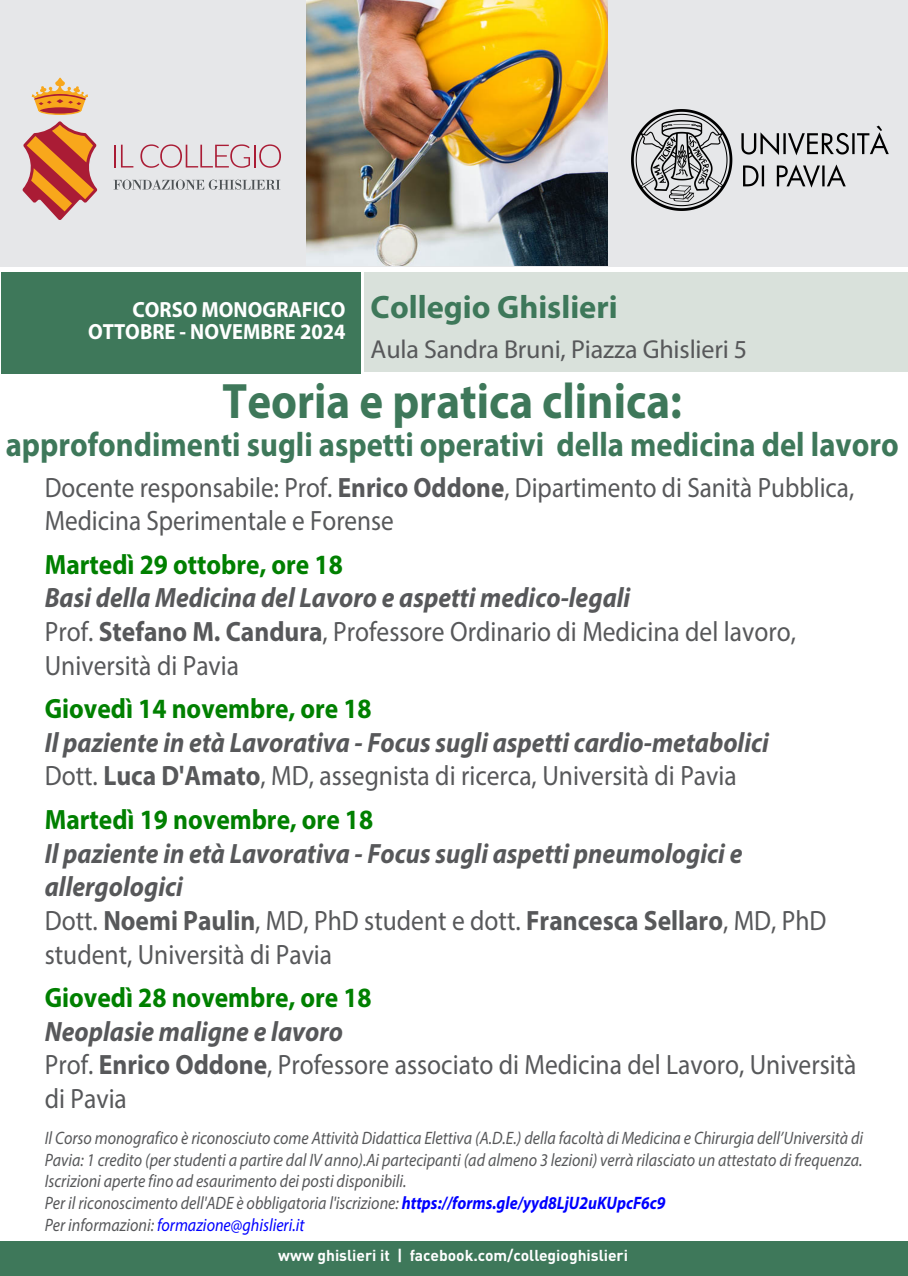
<style>
.page{position:relative;width:908px;height:1276px;background:#fff}
.page>*{position:absolute;margin:0;border:0;box-sizing:border-box;transform-origin:0 0}
.t1{font:700 50px "Myriad Pro";color:#3e785a;scale:.9 1}
.t2{font:700 34px "Myriad Pro";color:#3e785a;scale:.9 1}
.t3{font:700 32.5px "Myriad Pro";color:#3e785a}
.t4{font:italic 700 28px/33.6px "Myriad Pro";color:#57585a;scale:.91 1}
.t5{font:28px/33.6px "Myriad Pro";color:#57585a;scale:.91 1}
.t6{font:28px/33.4px "Myriad Pro";color:#57585a;scale:.9 1}
.t7{font:700 28px "Myriad Pro";color:#008000;scale:.91 1}
.t8{font:26px "Myriad Pro";letter-spacing:-.005em;color:#57585a}
.t9{font:700 22px/21.5px "Myriad Pro";color:#fff;text-align:right;scale:.95 1}
.t10{font:italic 18px/21.6px "Myriad Pro";color:#57585a;scale:.89 1}
.t11{font:700 15.6px "DIN Pro";color:#fff}
.s1{font-weight:700}
.s2{font-weight:700;font-style:italic}
.s3{font-weight:400;font-style:normal}
.s4{font-style:normal}
.s5{font-weight:700;color:#00f}
.s6{color:#00f}
</style>
<div class="page">
<div style="left:0;top:0;width:907px;height:267px;background:#e6e7e9"></div>
<div style="left:0;top:1242px;width:907px;height:34px;background:#3e785a"></div>
<div style="left:364px;top:272px;width:543px;height:99px;background:#d9e1db"></div>
<div style="left:1px;top:272px;width:359px;height:102px;background:#3e785a"></div>
<hr style="left:114px;top:145px;width:2px;height:22px;background:#aa1c35">
<svg style="left:121px;top:145px;width:12px;height:22px"></svg>
<svg style="left:140px;top:144px;width:141px;height:24px"></svg>
<svg style="left:113px;top:180px;width:167px;height:10px"></svg>
<svg style="left:22px;top:121px;width:75px;height:99px"></svg>
<svg style="left:32px;top:78px;width:56px;height:37px"></svg>
<img style="left:631px;top:109px;width:256px;height:101px">
<img style="left:307px;top:1px;width:300px;height:265px">
<p class="t9" style="left:88px;top:298px;width:272px">CORSO MONOGRAFICO<br>OTTOBRE - NOVEMBRE 2024</p>
<h3 class="t3" style="left:370px;top:286px;width:248px">Collegio Ghislieri</h3>
<h3 class="t8" style="left:370px;top:333px;width:378px">Aula Sandra Bruni, Piazza Ghislieri 5</h3>
<h1 class="t1" style="left:222px;top:368px;width:511px">Teoria e pratica clinica:</h1>
<h2 class="t2" style="left:6px;top:422px;width:993px">approfondimenti sugli aspetti operativi della medicina del lavoro</h2>
<h3 class="t6" style="left:45px;top:470px;width:900px">Docente responsabile: Prof. <span class="s1">Enrico Oddone</span>, Dipartimento di Sanità Pubblica,<br>Medicina Sperimentale e Forense</h3>
<h3 class="t7" style="left:45px;top:546px;width:329px">Martedì 29 ottobre, ore 18</h3>
<h3 class="t5" style="left:45px;top:581px;width:826px"><span class="s2">Basi della Medicina del Lavoro e aspetti medico-legali<br></span>Prof. <span class="s1">Stefano M. Candura</span>, Professore Ordinario di Medicina del lavoro,<br>Università di Pavia</h3>
<h3 class="t7" style="left:45px;top:690px;width:360px">Giovedì 14 novembre, ore 18</h3>
<h3 class="t4" style="left:45px;top:724px;width:797px">Il paziente in età Lavorativa - Focus sugli aspetti cardio-metabolici<br><span class="s3">Dott.</span> <span class="s4">Luca D'Amato</span><span class="s3">, MD, assegnista di ricerca, Università di Pavia</span></h3>
<h3 class="t7" style="left:45px;top:801px;width:362px">Martedì 19 novembre, ore 18</h3>
<h3 class="t4" style="left:45px;top:835px;width:860px">Il paziente in età Lavorativa - Focus sugli aspetti pneumologici e allergologici<br><span class="s3">Dott.</span> <span class="s4">Noemi Paulin</span><span class="s3">, MD, PhD student e dott.</span> <span class="s4">Francesca Sellaro</span><span class="s3">, MD, PhD student, Università di Pavia</span></h3>
<h3 class="t7" style="left:45px;top:979px;width:360px">Giovedì 28 novembre, ore 18</h3>
<h3 class="t5" style="left:45px;top:1014px;width:893px"><span class="s2">Neoplasie maligne e lavoro<br></span>Prof. <span class="s1">Enrico Oddone</span>, Professore associato di Medicina del Lavoro, Università di Pavia</h3>
<p class="t10" style="left:45px;top:1127px;width:920px">Il Corso monografico è riconosciuto come Attività Didattica Elettiva (A.D.E.) della facoltà di Medicina e Chirurgia dell’Università di Pavia: 1 credito (per studenti a partire dal IV anno).Ai partecipanti (ad almeno 3 lezioni) verrà rilasciato un attestato di frequenza.<br>Iscrizioni aperte fino ad esaurimento dei posti disponibili.<br>Per il riconoscimento dell'ADE è obbligatoria l'iscrizione: <span class="s5">https://forms.gle/yyd8LjU2uKUpcF6c9<br></span>Per informazioni: <span class="s6">formazione@ghislieri.it</span></p>
<p class="t11" style="left:278px;top:1245px;width:351px">www ghislieri it | facebook.com/collegioghislieri</p>
</div>
